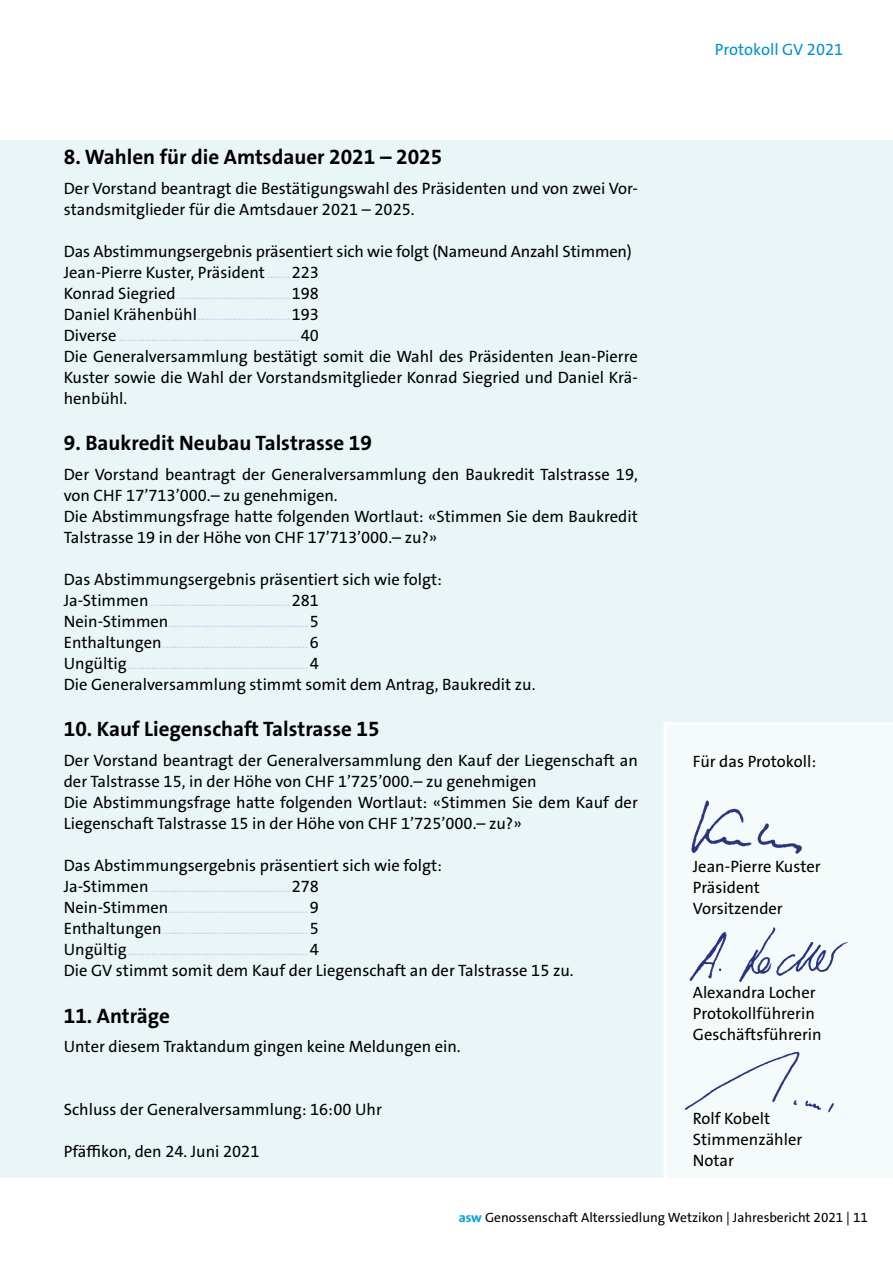
<style>
.page{position:relative;width:893px;height:1263px;background:#fff}
.page>*{position:absolute;margin:0;border:0;box-sizing:border-box;transform-origin:0 0}
.t1{font:21px "The Sans LP7 Bld";color:#000}
.t2{font:16.5px/21px "The Sans LP5 Plain";color:#000}
.t3{font:16.5px "The Sans LP5 Plain";color:#0092d4}
.t4{font:13.5px "The Sans LP5 Plain";color:#000}
.t5{font:12.75px/21px "The Sans LP5 Plain";color:#b2d2f0;text-align:justify}
.s1{font-size:12.75px;color:#b2d2f0}
.s2{font-size:16.5px;color:#000}
.s3{font-family:"The Sans LP7 Bld";color:#009fe3}
</style>
<div class="page">
<div style="left:0;top:140px;width:893px;height:1038px;background:#eaf5f8"></div>
<div style="left:664px;top:722px;width:229px;height:456px;background:#f5fafb"></div>
<img style="left:690px;top:796px;width:116px;height:61px">
<img style="left:680px;top:922px;width:173px;height:65px">
<div style="left:672px;top:1044px;width:177px;height:88px;background:#f5fafb"></div>
<p class="t1" style="left:64px;top:144px;width:380px">8. Wahlen für die Amtsdauer 2021 – 2025</p>
<p class="t2" style="left:64px;top:178px;width:576px">Der Vorstand beantragt die Bestätigungswahl des Präsidenten und von zwei Vor&shy;standsmitglieder für die Amtsdauer 2021 – 2025.</p>
<p class="t2" style="left:64px;top:241px;width:570px">Das Abstimmungsergebnis präsentiert sich wie folgt (Nameund Anzahl Stimmen)<br>Jean-Pierre Kuster, Präsident <span class="s1">........</span>223</p>
<p class="t5" style="left:64px;top:284px;width:257px"><span class="s2">Konrad Siegried</span>.......................................<span class="s2">198<br>Daniel Krähenbühl</span>................................<span class="s2">193<br>Diverse</span> ..............................................................<span class="s2">40</span></p>
<p class="t2" style="left:64px;top:346px;width:575px;text-align:justify">Die Generalversammlung bestätigt somit die Wahl des Präsidenten Jean-Pierre Kuster sowie die Wahl der Vorstandsmitglieder Konrad Siegried und Daniel Krä&shy;henbühl.</p>
<p class="t1" style="left:64px;top:430px;width:310px">9. Baukredit Neubau Talstrasse 19</p>
<p class="t2" style="left:64px;top:464px;width:576px">Der Vorstand beantragt der Generalversammlung den Baukredit Talstrasse 19, von CHF 17’713’000.– zu genehmigen.<br>Die Abstimmungsfrage hatte folgenden Wortlaut: «Stimmen Sie dem Baukredit Talstrasse 19 in der Höhe von CHF 17’713’000.– zu?»</p>
<p class="t2" style="left:64px;top:569px;width:380px">Das Abstimmungsergebnis präsentiert sich wie folgt:</p>
<p class="t5" style="left:64px;top:591px;width:257px"><span class="s2">Ja-Stimmen</span> ................................................<span class="s2">281<br>Nein-Stimmen</span>................................................<span class="s2">5<br>Enthaltungen</span>..................................................<span class="s2">6<br>Ungültig</span>..............................................................<span class="s2">4</span></p>
<p class="t2" style="left:64px;top:674px;width:473px">Die Generalversammlung stimmt somit dem Antrag, Baukredit zu.</p>
<p class="t1" style="left:64px;top:716px;width:317px">10. Kauf Liegenschaft Talstrasse 15</p>
<p class="t2" style="left:64px;top:750px;width:576px">Der Vorstand beantragt der Generalversammlung den Kauf der Liegenschaft an der Talstrasse 15, in der Höhe von CHF 1’725’000.– zu genehmigen<br>Die Abstimmungsfrage hatte folgenden Wortlaut: «Stimmen Sie dem Kauf der Liegenschaft Talstrasse 15 in der Höhe von CHF 1’725’000.– zu?»</p>
<p class="t2" style="left:64px;top:855px;width:380px">Das Abstimmungsergebnis präsentiert sich wie folgt:</p>
<p class="t5" style="left:64px;top:877px;width:257px"><span class="s2">Ja-Stimmen</span> ................................................<span class="s2">278<br>Nein-Stimmen</span>................................................<span class="s2">9<br>Enthaltungen</span>..................................................<span class="s2">5<br>Ungültig</span>..............................................................<span class="s2">4</span></p>
<p class="t2" style="left:64px;top:960px;width:511px">Die GV stimmt somit dem Kauf der Liegenschaft an der Talstrasse 15 zu.</p>
<p class="t1" style="left:64px;top:1002px;width:108px">11. Anträge</p>
<p class="t2" style="left:64px;top:1036px;width:398px">Unter diesem Traktandum gingen keine Meldungen ein.</p>
<p class="t2" style="left:64px;top:1099px;width:320px">Schluss der Generalversammlung: 16:00 Uhr</p>
<p class="t2" style="left:64px;top:1141px;width:197px">Pfäffikon, den 24. Juni 2021</p>
<p class="t3" style="left:715px;top:39px;width:130px">Protokoll GV 2021</p>
<p class="t2" style="left:693px;top:751px;width:125px">Für das Protokoll:</p>
<p class="t2" style="left:693px;top:856px;width:129px">Jean-Pierre Kuster<br>Präsident<br>Vorsitzender</p>
<p class="t2" style="left:693px;top:982px;width:130px">Alexandra Locher<br>Protokollführerin<br>Geschäftsführerin</p>
<p class="t2" style="left:693px;top:1108px;width:111px">Rolf Kobelt<br>Stimmenzähler<br>Notar</p>
<p class="t4" style="left:459px;top:1209px;width:411px"><span class="s3">asw</span> Genossenschaft Alterssiedlung Wetzikon | Jahresbericht 2021 | 11</p>
</div>
